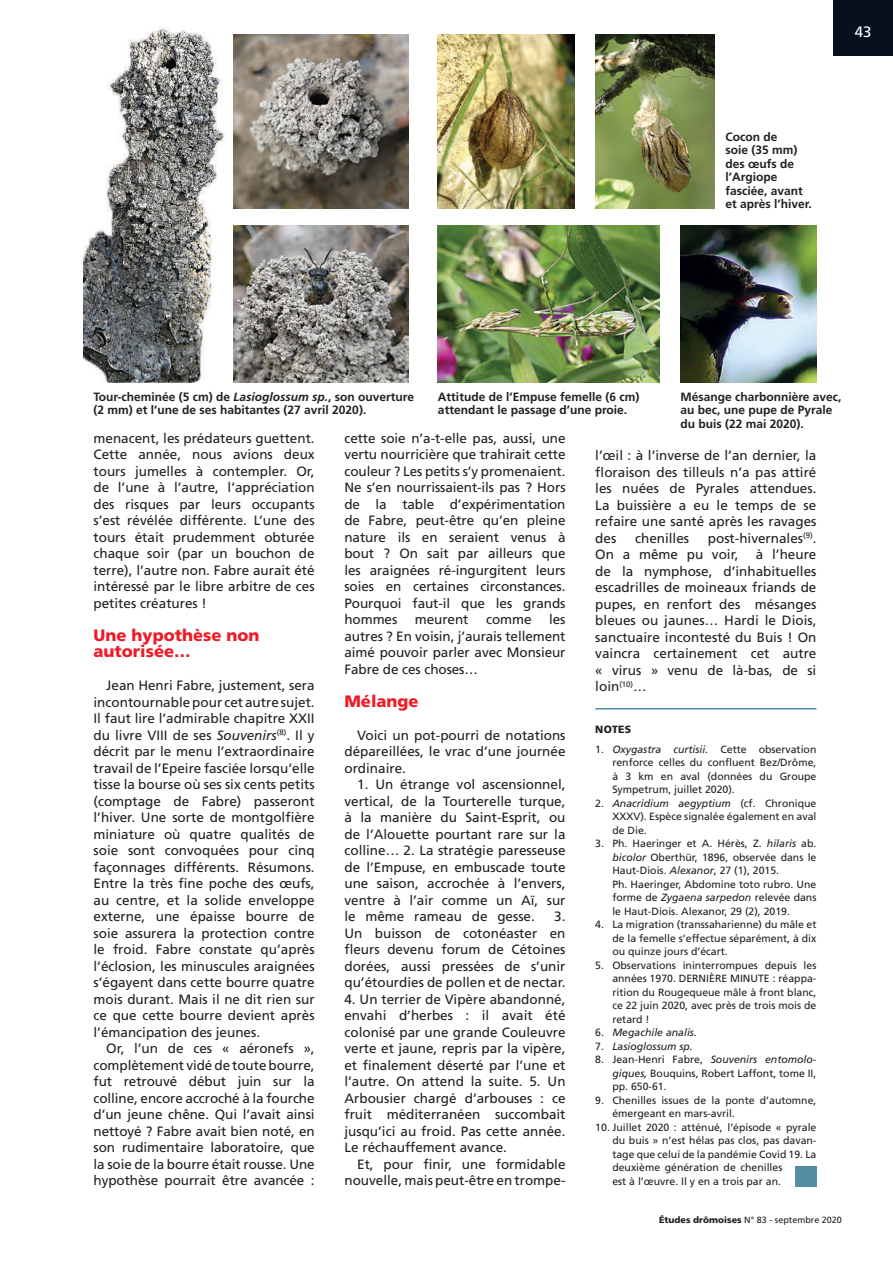
<style>
.page{position:relative;width:893px;height:1263px;background:#fff}
.page>*{position:absolute;margin:0;border:0;box-sizing:border-box;transform-origin:0 0}
.t1{font:900 16.5px/16.5px "Frutiger";color:#ee1c28}
.t2{font:15px "Frutiger";color:#fff}
.t3{font:13.5px/16.5px "Frutiger";color:#231f20;text-align:justify}
.t4{font:700 12px/13.5px "Frutiger";color:#231f20}
.t5{font:10.5px/13.5px "Frutiger";color:#231f20;text-align:justify}
.t6{font:italic 10.5px "Frutiger";color:#231f20}
.t7{font:900 10.5px "Frutiger";letter-spacing:.02em;color:#231f20}
.t8{font:9px "Frutiger";color:#231f20}
.s1{font-style:italic}
.s2{font-style:normal}
.s3{font-weight:900}
</style>
<div class="page">
<img style="left:84px;top:27px;width:142px;height:355px">
<img style="left:234px;top:225px;width:174px;height:158px">
<img style="left:438px;top:34px;width:136px;height:174px">
<img style="left:438px;top:225px;width:221px;height:158px">
<img style="left:680px;top:225px;width:136px;height:158px">
<img style="left:234px;top:34px;width:174px;height:174px">
<img style="left:595px;top:34px;width:119px;height:174px">
<div style="left:833px;top:0;width:60px;height:55px;background:#07111d"></div>
<div style="left:795px;top:1166px;width:21px;height:20px;background:#548da1"></div>
<hr style="left:595px;top:708px;width:221px;height:1px;background:#548da1">
<p class="t4" style="left:725px;top:130px;width:88px">Cocon de<br>soie (35 mm) des œufs de l’Argiope fasciée, avant et après l’hiver.</p>
<p class="t2" style="left:855px;top:23px;width:18px">43</p>
<p class="t4" style="left:94px;top:389px;width:322px">Tour-cheminée (5 cm) de <span class="s1">Lasioglossum sp.</span>, son ouverture (2 mm) et l’une de ses habitantes (27 avril 2020).</p>
<p class="t4" style="left:438px;top:389px;width:203px">Attitude de l’Empuse femelle (6 cm) attendant le passage d’une proie.</p>
<p class="t4" style="left:680px;top:389px;width:163px">Mésange charbonnière avec, au bec, une pupe de Pyrale du buis (22 mai 2020).</p>
<p class="t3" style="left:94px;top:430px;width:223px">menacent, les prédateurs guettent.<br>Cette année, nous avions deux tours jumelles à contempler. Or, de l’une à l’autre, l’appréciation des risques par leurs occupants s’est révélée différente. L’une des tours était prudemment obturée chaque soir (par un bouchon de terre), l’autre non. Fabre aurait été intéressé par le libre arbitre de ces petites créatures !</p>
<p class="t1" style="left:94px;top:626px;width:168px">Une hypothèse non autorisée…</p>
<p class="t3" style="left:94px;top:677px;width:223px;text-indent:13px">Jean Henri Fabre, justement, sera incontournable pour cet autre sujet.<br>Il faut lire l’admirable chapitre XXII du livre VIII de ses <span class="s1">Souvenirs</span><sup>(8)</sup>. Il y décrit par le menu l’extraordinaire travail de l’Epeire fasciée lorsqu’elle tisse la bourse où ses six cents petits (comptage de Fabre) passeront l’hiver. Une sorte de montgolfière miniature où quatre qualités de soie sont convoquées pour cinq façonnages différents. Résumons.<br>Entre la très fine poche des œufs, au centre, et la solide enveloppe externe, une épaisse bourre de soie assurera la protection contre le froid. Fabre constate qu’après l’éclosion, les minuscules araignées s’égayent dans cette bourre quatre mois durant. Mais il ne dit rien sur ce que cette bourre devient après l’émancipation des jeunes.</p>
<p class="t3" style="left:94px;top:1040px;width:223px;text-indent:13px">Or, l’un de ces « aéronefs », complètement vidé de toute bourre, fut retrouvé début juin sur la colline, encore accroché à la fourche d’un jeune chêne. Qui l’avait ainsi nettoyé ? Fabre avait bien noté, en son rudimentaire laboratoire, que la soie de la bourre était rousse. Une hypothèse pourrait être avancée :</p>
<p class="t3" style="left:344px;top:430px;width:223px">cette soie n’a-t-elle pas, aussi, une vertu nourricière que trahirait cette couleur ? Les petits s’y promenaient.<br>Ne s’en nourrissaient-ils pas ? Hors de la table d’expérimentation de Fabre, peut-être qu’en pleine nature ils en seraient venus à bout ? On sait par ailleurs que les araignées ré-ingurgitent leurs soies en certaines circonstances.<br>Pourquoi faut-il que les grands hommes</p>
<p class="t3" style="left:344px;top:611px;width:223px;text-indent:205px">les autres ? En voisin, j’aurais tellement aimé pouvoir parler avec Monsieur Fabre de ces choses…</p>
<p class="t1" style="left:344px;top:692px;width:76px">Mélange</p>
<p class="t3" style="left:344px;top:727px;width:223px;text-indent:13px">Voici un pot-pourri de notations dépareillées, le vrac d’une journée ordinaire.</p>
<p class="t3" style="left:344px;top:776px;width:223px;text-indent:13px">1. Un étrange vol ascensionnel, vertical, de la Tourterelle turque, à la manière du Saint-Esprit, ou de l’Alouette pourtant rare sur la colline… 2. La stratégie paresseuse de l’Empuse, en embuscade toute une saison, accrochée à l’envers, ventre à l’air comme un Aï, sur le même rameau de gesse.</p>
<p class="t3" style="left:415px;top:611px;width:55px">meurent</p>
<p class="t3" style="left:486px;top:611px;width:47px">comme</p>
<p class="t3" style="left:344px;top:908px;width:223px;text-indent:210px">3.<br>Un buisson de cotonéaster en fleurs devenu forum de Cétoines dorées, aussi pressées de s’unir qu’étourdies de pollen et de nectar.</p>
<p class="t3" style="left:344px;top:991px;width:223px">4. Un terrier de Vipère abandonné, envahi d’herbes : il avait été colonisé par une grande Couleuvre verte et jaune, repris par la vipère, et finalement déserté par l’une et l’autre. On attend la suite. 5. Un Arbousier chargé d’arbouses : ce fruit méditerranéen succombait jusqu’ici au froid. Pas cette année.<br>Le réchauffement avance.</p>
<p class="t3" style="left:344px;top:1156px;width:223px;text-align:right">Et, pour finir, une formidable nouvelle, mais peut-être en trompe-</p>
<p class="t3" style="left:595px;top:447px;width:223px">l’œil : à l’inverse de l’an dernier, la floraison des tilleuls n’a pas attiré les nuées de Pyrales attendues.<br>La buissière a eu le temps de se refaire une santé après les ravages des</p>
<p class="t3" style="left:595px;top:530px;width:223px;text-indent:113px">post-hivernales<sup>(9)</sup>.<br>On a même pu voir,</p>
<p class="t3" style="left:635px;top:530px;width:56px">chenilles</p>
<p class="t3" style="left:595px;top:546px;width:223px;text-indent:161px">à l’heure de la nymphose, d’inhabituelles escadrilles de moineaux friands de pupes, en renfort des mésanges bleues ou jaunes… Hardi le Diois, sanctuaire incontesté du Buis ! On vaincra certainement cet autre « virus » venu de là-bas, de si loin<sup>(10)</sup>…</p>
<p class="t7" style="left:595px;top:723px;width:37px">NOTES</p>
<p class="t5" style="left:612px;top:742px;width:206px;text-indent:-17px">1. <span class="s1">Oxygastra curtisii.</span> Cette observation renforce celles du confluent Bez/Drôme, à 3 km en aval (données du Groupe Sympetrum, juillet 2020).</p>
<p class="t5" style="left:612px;top:796px;width:206px;text-indent:-17px">2. <span class="s1">Anacridium aegyptium</span> (cf. Chronique XXXV). Espèce signalée également en aval de Die.</p>
<p class="t5" style="left:612px;top:837px;width:206px;text-align:left;text-indent:-17px">3. Ph. Haeringer et A. Hérès, Z. <span class="s1">hilaris</span> ab. <span class="s1">bicolor</span> Oberthür, 1896, observée dans le Haut-Diois. <span class="s1">Alexanor</span>, 27 (1), 2015.<br>Ph. Haeringer, Abdomine toto rubro. Une forme de <span class="s1">Zygaena sarpedon</span> relevée dans le Haut-Diois. Alexanor, 29 (2), 2019.</p>
<p class="t5" style="left:612px;top:918px;width:206px;text-indent:-17px">4. La migration (transsaharienne) du mâle et de la femelle s’effectue séparément, à dix ou quinze jours d’écart.</p>
<p class="t5" style="left:612px;top:958px;width:206px;text-indent:-17px">5. Observations ininterrompues depuis les années 1970. DERNIÈRE MINUTE : réappa&shy;rition du Rougequeue mâle à front blanc, ce 22 juin 2020, avec près de trois mois de retard !</p>
<p class="t6" style="left:595px;top:1026px;width:103px"><span class="s2">6.</span> Megachile analis.</p>
<p class="t6" style="left:595px;top:1040px;width:99px"><span class="s2">7.</span> Lasioglossum sp.</p>
<p class="t5" style="left:612px;top:1053px;width:206px;text-indent:-17px">8. Jean-Henri Fabre, <span class="s1">Souvenirs entomolo&shy;giques,</span> Bouquins, Robert Laffont, tome II, pp. 650-61.</p>
<p class="t5" style="left:612px;top:1093px;width:206px;text-indent:-17px">9. Chenilles issues de la ponte d’automne, émergeant en mars-avril.</p>
<p class="t5" style="left:612px;top:1120px;width:206px;text-align:left;text-indent:-17px">10. Juillet 2020 : atténué, l’épisode « pyrale du buis » n’est hélas pas clos, pas davan&shy;tage que celui de la pandémie Covid 19. La deuxième génération de chenilles<br>est à l’œuvre. Il y en a trois par an.</p>
<p class="t8" style="left:659px;top:1215px;width:184px"><span class="s3">Études drômoises</span> N° 83 - septembre 2020</p>
</div>
